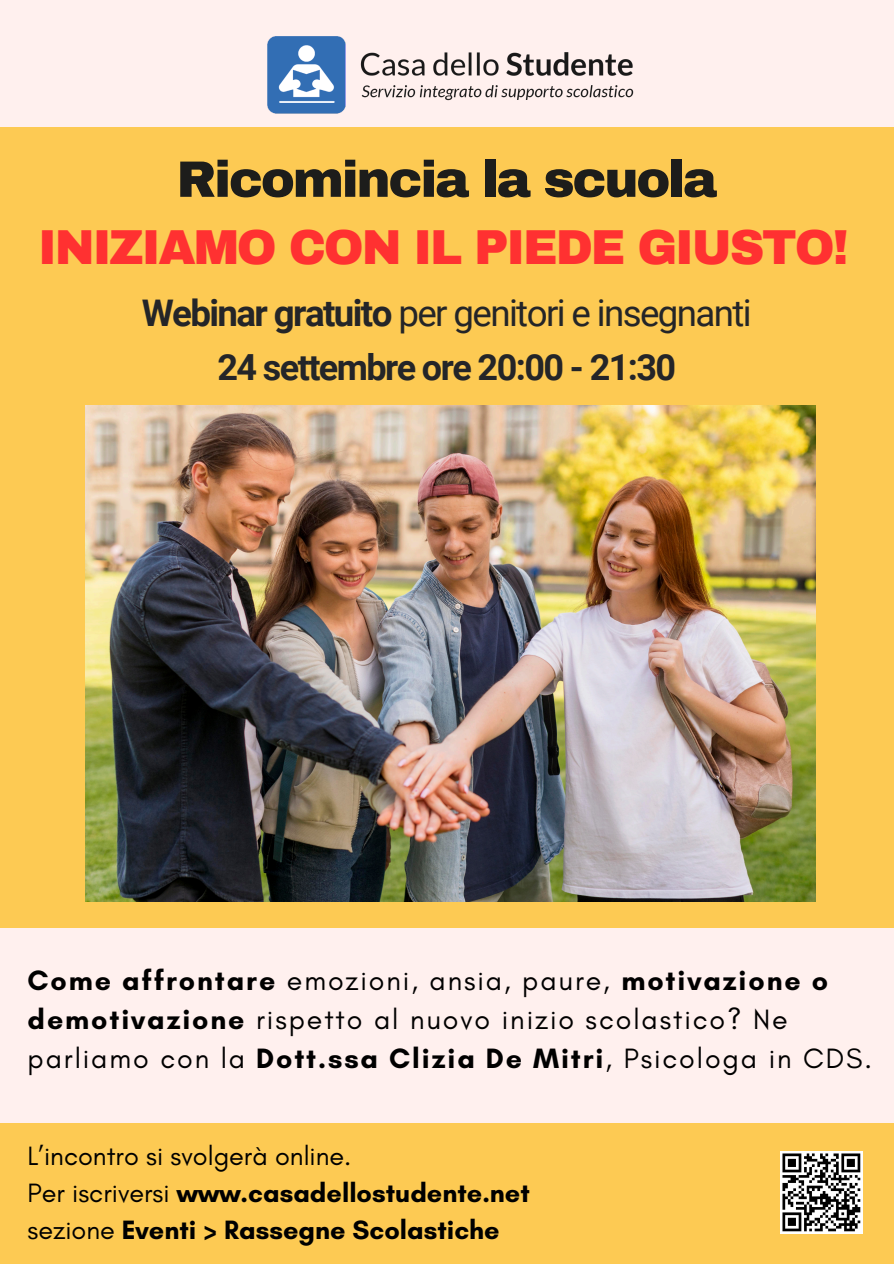
<style>
.page{position:relative;width:894px;height:1264px;background:#fff}
.page>*{position:absolute;margin:0;border:0;box-sizing:border-box;transform-origin:0 0}
.t1{font:900 51.15px "Archivo";letter-spacing:-.045em;color:#1d1d1b}
.t2{font:900 48px "Archivo";letter-spacing:-.045em;color:#ff3131}
.t3{font:36.75px "Roboto";letter-spacing:-.045em;color:#242528}
.t4{font:700 36px "Roboto";letter-spacing:-.045em;color:#242528}
.t5{font:28.5px/39.3px "Glacial Indifference";letter-spacing:.065em;color:#000}
.t6{font:700 27px "Glacial Indifference";color:#000}
.t7{font:27px "Glacial Indifference";color:#000}
.s1{font-weight:700}
.s2{font-weight:400}
</style>
<div class="page">
<div style="left:0;top:0;width:893px;height:1263px;background:#fff0ee"></div>
<div style="left:0;top:127px;width:893px;height:800px;background:#fdca53"></div>
<div style="left:0;top:1123px;width:893px;height:140px;background:#fdca53"></div>
<img style="left:780px;top:1151px;width:82px;height:82px">
<img style="left:85px;top:405px;width:730px;height:496px">
<img style="left:267px;top:36px;width:367px;height:78px">
<h1 class="t1" style="left:176px;top:152px;width:542px">Ricomincia la scuola</h1>
<p class="t2" style="left:38px;top:222px;width:811px">INIZIAMO CON IL PIEDE GIUSTO!</p>
<h3 class="t3" style="left:142px;top:291px;width:611px"><span class="s1">Webinar gratuito</span> per genitori e insegnanti</h3>
<h3 class="t4" style="left:217px;top:346px;width:460px">24 settembre ore 20:00 - 21:30</h3>
<p class="t5" style="left:28px;top:960px;width:845px"><span class="s1">Come affrontare</span> emozioni, ansia, paure, <span class="s1">motivazione o demotivazione</span> rispetto al nuovo inizio scolastico? Ne parliamo con la <span class="s1">Dott.ssa Clizia De Mitri</span>, Psicologa in CDS.</p>
<p class="t7" style="left:28px;top:1139px;width:325px">L’incontro si svolgerà online.</p>
<p class="t6" style="left:28px;top:1176px;width:503px"><span class="s2">Per iscriversi</span> www.casadellostudente.net</p>
<p class="t6" style="left:28px;top:1213px;width:473px"><span class="s2">sezione</span> Eventi &gt; Rassegne Scolastiche</p>
</div>
